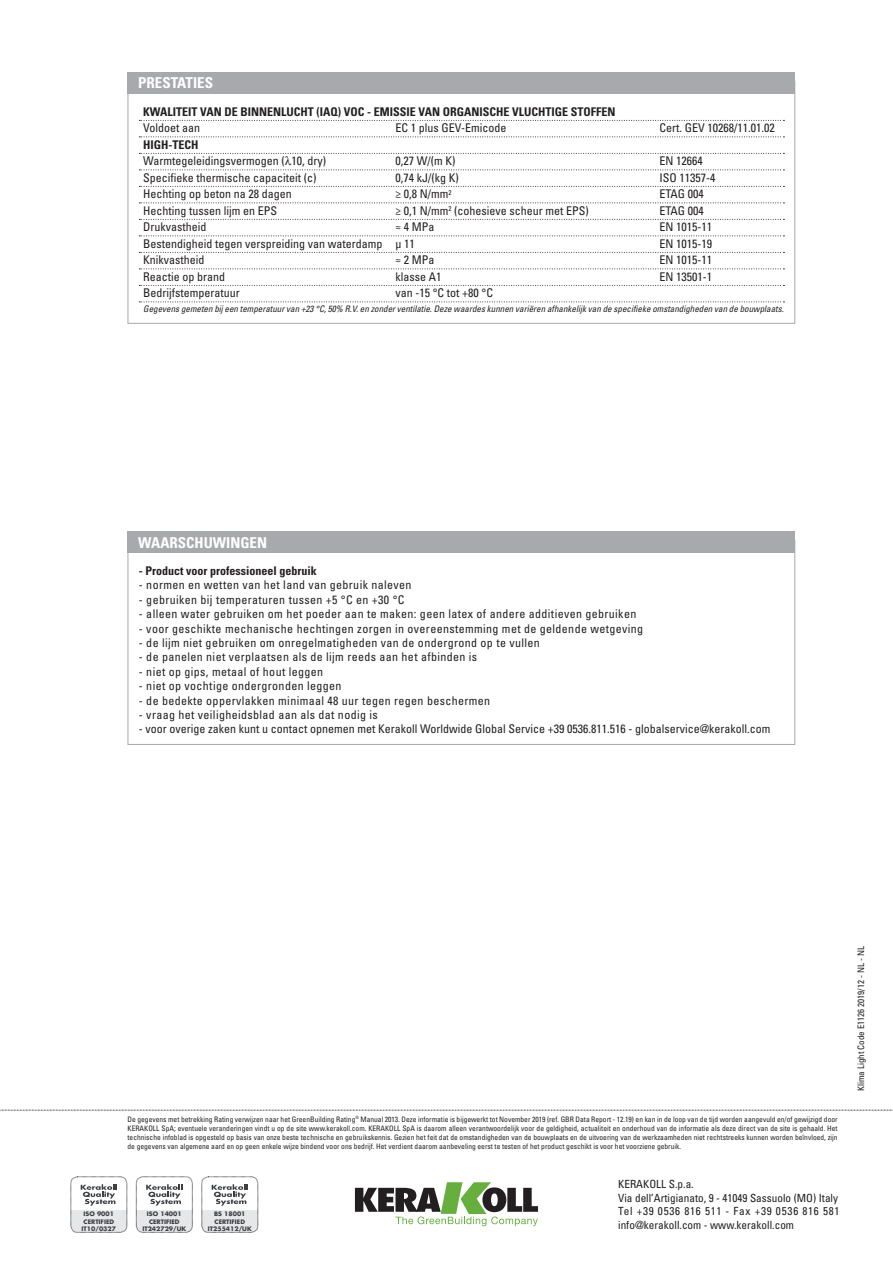
<style>
.page{position:relative;width:893px;height:1263px;background:#fff}
.page>*{position:absolute;margin:0;border:0;box-sizing:border-box;transform-origin:0 0}
.titolo_box{font:700 condensed 15px "Univers LT Std";color:#fff}
.testo_box{font:condensed 12px "Univers LT Std";letter-spacing:.03em;color:#231f20}
.tabelle_-_testo{font:condensed 12px "Univers LT Std";color:#231f20}
.testo_box-2{font:condensed 12px "Univers LT Std";color:#231f20}
.tabelle_-_titoli_bol{font:700 condensed 12px "Univers LT Std";color:#231f20}
.testo_box_bold{font:700 condensed 12px "Univers LT Std";color:#231f20}
.t1{font:condensed 11.25px/13.5px "Univers LT Std";color:#231f20}
.tabelle_-_note{font:italic condensed 9px "Univers LT Std";color:#231f20}
.notag_eco_codice_sc{font:condensed 9px "Univers LT Std";color:#231f20}
.t2{font:condensed 7.5px/9px "Univers LT Std";color:#231f20;text-align:justify}
.t3{font:700 6px/7.2px "Futura Std";color:#3c3f44;text-align:center}
</style>
<div class="page">
<svg style="left:0;top:1110px;width:893px;height:1px"></svg>
<div style="left:71px;top:1176px;width:56px;height:56px;border:1px dashed #231f20;border-radius:7px"></div>
<svg style="left:71px;top:1184px;width:56px;height:48px"></svg>
<div style="left:136px;top:1176px;width:56px;height:56px;border:1px dashed #231f20;border-radius:7px"></div>
<svg style="left:136px;top:1184px;width:56px;height:48px"></svg>
<div style="left:202px;top:1176px;width:56px;height:56px;border:1px dashed #231f20;border-radius:7px"></div>
<svg style="left:202px;top:1184px;width:56px;height:48px"></svg>
<svg style="left:355px;top:1182px;width:183px;height:44px"></svg>
<div style="left:128px;top:531px;width:667px;height:22px;background:#a8a9ad"></div>
<svg style="left:139px;top:120px;width:645px;height:1px"></svg>
<svg style="left:139px;top:136px;width:645px;height:1px"></svg>
<svg style="left:139px;top:186px;width:645px;height:1px"></svg>
<svg style="left:139px;top:202px;width:645px;height:1px"></svg>
<svg style="left:139px;top:219px;width:645px;height:1px"></svg>
<svg style="left:139px;top:235px;width:645px;height:1px"></svg>
<svg style="left:139px;top:252px;width:645px;height:1px"></svg>
<svg style="left:139px;top:268px;width:645px;height:1px"></svg>
<svg style="left:139px;top:285px;width:645px;height:1px"></svg>
<svg style="left:139px;top:301px;width:645px;height:1px"></svg>
<div style="left:128px;top:72px;width:667px;height:22px;background:#a8a9ad"></div>
<svg style="left:139px;top:153px;width:645px;height:17px"></svg>
<p class="titolo_box" style="left:138px;top:74px;width:76px">PRESTATIES</p>
<p class="tabelle_-_titoli_bol" style="left:143px;top:104px;width:474px">KWALITEIT VAN DE BINNENLUCHT (IAQ) VOC - EMISSIE VAN ORGANISCHE VLUCHTIGE STOFFEN</p>
<p class="tabelle_-_testo" style="left:143px;top:120px;width:58px">Voldoet aan</p>
<p class="tabelle_-_testo" style="left:395px;top:120px;width:113px">EC 1 plus GEV-Emicode</p>
<p class="tabelle_-_testo" style="left:659px;top:120px;width:117px">Cert. GEV 10268/11.01.02</p>
<p class="tabelle_-_titoli_bol" style="left:143px;top:137px;width:57px">HIGH-TECH</p>
<p class="tabelle_-_testo" style="left:143px;top:153px;width:184px">Warmtegeleidingsvermogen ( 10, dry)</p>
<p class="tabelle_-_testo" style="left:395px;top:153px;width:61px">0,27 W/(m K)</p>
<p class="tabelle_-_testo" style="left:659px;top:153px;width:45px">EN 12664</p>
<p class="tabelle_-_testo" style="left:143px;top:170px;width:175px">Specifieke thermische capaciteit (c)</p>
<p class="tabelle_-_testo" style="left:395px;top:170px;width:65px">0,74 kJ/(kg K)</p>
<p class="tabelle_-_testo" style="left:659px;top:170px;width:57px">ISO 11357-4</p>
<p class="tabelle_-_testo" style="left:143px;top:186px;width:150px">Hechting op beton na 28 dagen</p>
<p class="tabelle_-_testo" style="left:395px;top:186px;width:57px">≥ 0,8 N/mm<sup>2</sup></p>
<p class="tabelle_-_testo" style="left:659px;top:186px;width:46px">ETAG 004</p>
<p class="tabelle_-_testo" style="left:143px;top:203px;width:135px">Hechting tussen lijm en EPS</p>
<p class="tabelle_-_testo" style="left:395px;top:203px;width:195px">≥ 0,1 N/mm<sup>2</sup> (cohesieve scheur met EPS)</p>
<p class="tabelle_-_testo" style="left:659px;top:203px;width:46px">ETAG 004</p>
<p class="tabelle_-_testo" style="left:143px;top:219px;width:65px">Drukvastheid</p>
<p class="tabelle_-_testo" style="left:395px;top:219px;width:40px">≈ 4 MPa</p>
<p class="tabelle_-_testo" style="left:659px;top:219px;width:54px">EN 1015-11</p>
<p class="tabelle_-_testo" style="left:143px;top:236px;width:273px">Bestendigheid tegen verspreiding van waterdamp μ 11</p>
<p class="tabelle_-_testo" style="left:659px;top:236px;width:54px">EN 1015-19</p>
<p class="tabelle_-_testo" style="left:143px;top:252px;width:63px">Knikvastheid</p>
<p class="tabelle_-_testo" style="left:395px;top:252px;width:40px">≈ 2 MPa</p>
<p class="tabelle_-_testo" style="left:659px;top:252px;width:54px">EN 1015-11</p>
<p class="tabelle_-_testo" style="left:143px;top:269px;width:83px">Reactie op brand</p>
<p class="tabelle_-_testo" style="left:395px;top:269px;width:47px">klasse A1</p>
<p class="tabelle_-_testo" style="left:659px;top:269px;width:54px">EN 13501-1</p>
<p class="tabelle_-_testo" style="left:143px;top:285px;width:98px">Bedrijfstemperatuur</p>
<p class="tabelle_-_testo" style="left:395px;top:285px;width:99px">van -15 °C tot +80 °C</p>
<p class="tabelle_-_note" style="left:143px;top:303px;width:642px">Gegevens gemeten bij een temperatuur van +23 °C, 50% R.V. en zonder ventilatie. Deze waardes kunnen variëren afhankelijk van de specifieke omstandigheden van de bouwplaats.</p>
<p class="titolo_box" style="left:138px;top:533px;width:130px">WAARSCHUWINGEN</p>
<p class="testo_box_bold" style="left:139px;top:563px;width:179px">- Product voor professioneel gebruik</p>
<p class="testo_box" style="left:139px;top:577px;width:274px">- normen en wetten van het land van gebruik naleven</p>
<p class="testo_box" style="left:139px;top:592px;width:267px">- gebruiken bij temperaturen tussen +5 °C en +30 °C</p>
<p class="testo_box" style="left:139px;top:606px;width:499px">- alleen water gebruiken om het poeder aan te maken: geen latex of andere additieven gebruiken</p>
<p class="testo_box" style="left:139px;top:621px;width:506px">- voor geschikte mechanische hechtingen zorgen in overeenstemming met de geldende wetgeving</p>
<p class="testo_box" style="left:139px;top:635px;width:402px">- de lijm niet gebruiken om onregelmatigheden van de ondergrond op te vullen</p>
<p class="testo_box" style="left:139px;top:649px;width:340px">- de panelen niet verplaatsen als de lijm reeds aan het afbinden is</p>
<p class="testo_box" style="left:139px;top:664px;width:186px">- niet op gips, metaal of hout leggen</p>
<p class="testo_box" style="left:139px;top:678px;width:204px">- niet op vochtige ondergronden leggen</p>
<p class="testo_box" style="left:139px;top:693px;width:353px">- de bedekte oppervlakken minimaal 48 uur tegen regen beschermen</p>
<p class="testo_box" style="left:139px;top:707px;width:240px">- vraag het veiligheidsblad aan als dat nodig is</p>
<p class="testo_box-2" style="left:139px;top:721px;width:633px">- voor overige zaken kunt u contact opnemen met Kerakoll Worldwide Global Service +39 0536.811.516 - globalservice@kerakoll.com</p>
<p class="t2" style="left:128px;top:1114px;width:712px">De gegevens met betrekking Rating verwijzen naar het GreenBuilding Rating<sup>®</sup> Manual 2013. Deze informatie is bijgewerkt tot November 2019 (ref. GBR Data Report - 12.19) en kan in de loop van de tijd worden aangevuld en/of gewijzigd door KERAKOLL SpA; eventuele veranderingen vindt u op de site www.kerakoll.com. KERAKOLL SpA is daarom alleen verantwoordelijk voor de geldigheid, actualiteit en onderhoud van de informatie als deze direct van de site is gehaald. Het technische infoblad is opgesteld op basis van onze beste technische en gebruikskennis. Gezien het feit dat de omstandigheden van de bouwplaats en de uitvoering van de werkzaamheden niet rechtstreeks kunnen worden beïnvloed, zijn de gegevens van algemene aard en op geen enkele wijze bindend voor ons bedrijf. Het verdient daarom aanbeveling eerst te testen of het product geschikt is voor het voorziene gebruik.</p>
<p class="t3" style="left:82px;top:1210px;width:36px">ISO 9001<br>CERTIFIED<br>IT10/0327</p>
<p class="t3" style="left:142px;top:1210px;width:45px">ISO 14001<br>CERTIFIED<br>IT242729/UK</p>
<p class="t3" style="left:208px;top:1210px;width:45px">BS 18001<br>CERTIFIED<br>IT255412/UK</p>
<h3 class="t1" style="left:618px;top:1177px;width:223px">KERAKOLL S.p.a.<br>Via dell’Artigianato, 9 - 41049 Sassuolo (MO) Italy Tel +39 0536 816 511 - Fax +39 0536 816 581 info@kerakoll.com - www.kerakoll.com</h3>
<p class="notag_eco_codice_sc" style="left:855px;top:1091px;width:146px;rotate:-90deg">Klima Light Code E1126 2019/12 - NL - NL</p>
</div>
